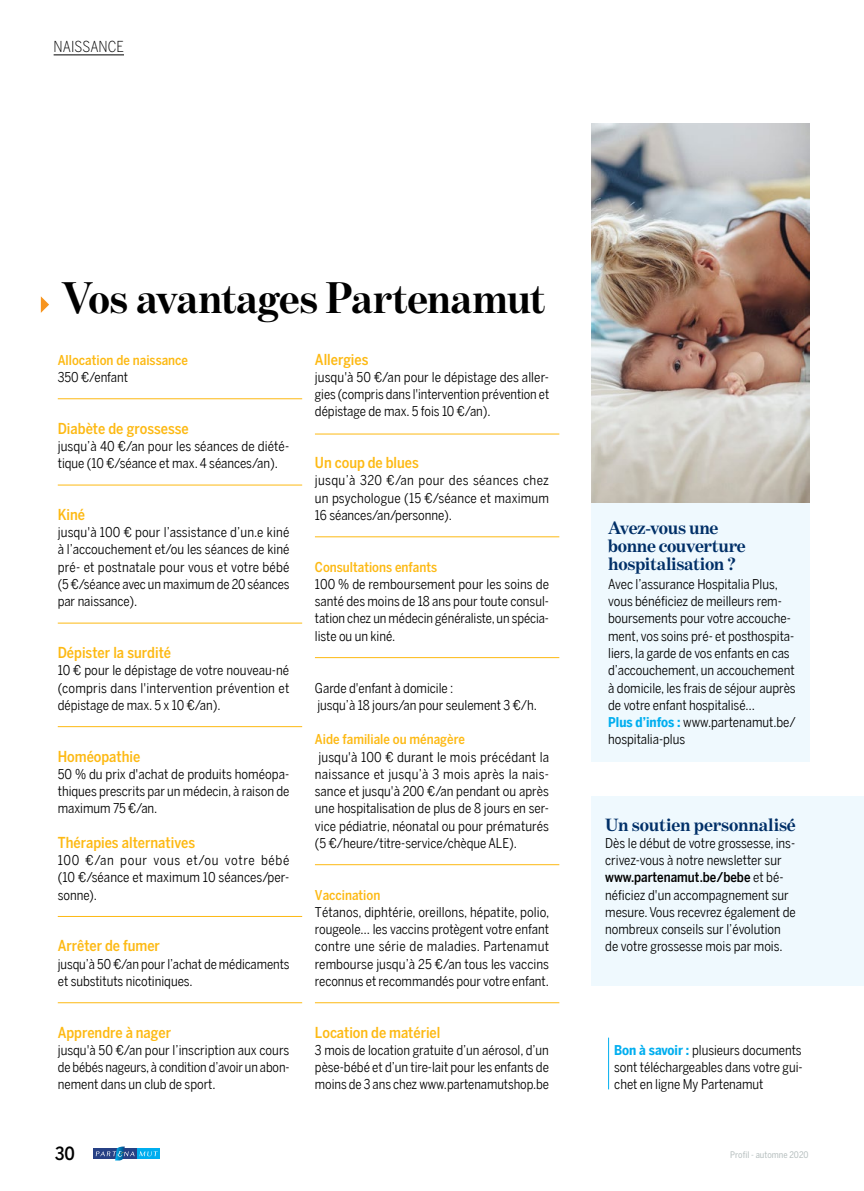
<style>
.page{position:relative;width:864px;height:1191px;background:#fff}
.page>*{position:absolute;margin:0;border:0;box-sizing:border-box;transform-origin:0 0}
.t1{font:700 45px "Benton Mod Disp";letter-spacing:-.015em;color:#000}
.t2{font:700 18px/18px "Benton Modern One";letter-spacing:-.02em;color:#002f67}
.t3{font:500 condensed 18px "Benton Sans";color:#000}
.t4{font:500 condensed 15px "Benton Sans";color:#fdb913}
.t5{font:300 condensed 15px "Benton Sans";color:#000}
.t6{font:13.5px/17.2px "Benton Sans Cond";color:#000;text-align:justify}
.t7{font:500 condensed 13.5px "Benton Sans";color:#fdb913}
.t8{font:condensed 9px "Benton Sans";color:#b5bebe}
.s1{font-weight:700;color:#00aeef}
.s2{font-weight:500}
</style>
<div class="page">
<div style="left:93px;top:1148px;width:44px;height:10px;background:#274185"></div>
<div style="left:137px;top:1148px;width:23px;height:10px;background:#00aeef"></div>
<svg style="left:96px;top:1146px;width:62px;height:14px"></svg>
<hr style="left:54px;top:55px;width:70px;height:1px;background:#000">
<hr style="left:58px;top:398px;width:244px;height:1px;background:#fdb913">
<hr style="left:58px;top:485px;width:244px;height:1px;background:#fdb913">
<hr style="left:58px;top:623px;width:244px;height:1px;background:#fdb913">
<hr style="left:58px;top:726px;width:244px;height:1px;background:#fdb913">
<hr style="left:58px;top:916px;width:244px;height:1px;background:#fdb913">
<hr style="left:58px;top:1002px;width:244px;height:1px;background:#fdb913">
<hr style="left:315px;top:434px;width:244px;height:1px;background:#fdb913">
<hr style="left:315px;top:536px;width:244px;height:1px;background:#fdb913">
<hr style="left:315px;top:657px;width:244px;height:1px;background:#fdb913">
<hr style="left:315px;top:864px;width:244px;height:1px;background:#fdb913">
<hr style="left:315px;top:1002px;width:244px;height:1px;background:#fdb913">
<div style="left:591px;top:796px;width:272px;height:190px;background:#eff9fe"></div>
<div style="left:591px;top:502px;width:218px;height:259px;background:#eff9fe"></div>
<img style="left:591px;top:123px;width:218px;height:379px">
<svg style="left:41px;top:296px;width:8px;height:17px"></svg>
<hr style="left:608px;top:1037px;width:1px;height:52px;background:#00aeef">
<p class="t5" style="left:54px;top:38px;width:72px">NAISSANCE</p>
<h1 class="t1" style="left:62px;top:273px;width:484px">Vos avantages Partenamut</h1>
<p class="t4" style="left:315px;top:350px;width:55px">Allergies</p>
<p class="t6" style="left:315px;top:368px;width:236px">jusqu'à 50 €/an pour le dépistage des aller&shy;gies (compris dans l'intervention prévention et dépistage de max. 5 fois 10 €/an).</p>
<p class="t4" style="left:315px;top:454px;width:105px">Un coup de blues</p>
<p class="t6" style="left:315px;top:472px;width:235px">jusqu’à 320 €/an pour des séances chez un psychologue (15 €/séance et maximum 16 séances/an/personne).</p>
<p class="t7" style="left:315px;top:559px;width:124px">Consultations enfants</p>
<p class="t6" style="left:315px;top:575px;width:235px">100 % de remboursement pour les soins de santé des moins de 18 ans pour toute consul&shy;tation chez un médecin généraliste, un spécia&shy;liste ou un kiné.</p>
<p class="t7" style="left:58px;top:352px;width:132px">Allocation de naissance</p>
<p class="t6" style="left:58px;top:368px;width:72px">350 €/enfant</p>
<p class="t4" style="left:58px;top:419px;width:132px">Diabète de grossesse</p>
<p class="t6" style="left:58px;top:437px;width:233px">jusqu’à 40 €/an pour les séances de diété&shy;tique (10 €/séance et max. 4 séances/an).</p>
<p class="t4" style="left:58px;top:506px;width:29px">Kiné</p>
<p class="t6" style="left:58px;top:523px;width:233px">jusqu'à 100 € pour l’assistance d’un.e kiné à l’accouchement et/ou les séances de kiné pré- et postnatale pour vous et votre bébé (5 €/séance avec un maximum de 20 séances par naissance).</p>
<p class="t4" style="left:58px;top:644px;width:115px">Dépister la surdité</p>
<p class="t6" style="left:58px;top:661px;width:233px">10 € pour le dépistage de votre nouveau-né (compris dans l'intervention prévention et dépistage de max. 5 x 10 €/an).</p>
<p class="t4" style="left:58px;top:747px;width:84px">Homéopathie</p>
<p class="t6" style="left:58px;top:765px;width:233px">50 % du prix d'achat de produits homéopa&shy;thiques prescrits par un médecin, à raison de maximum 75 €/an.</p>
<p class="t4" style="left:58px;top:833px;width:139px">Thérapies alternatives</p>
<p class="t6" style="left:58px;top:851px;width:233px">100 €/an pour vous et/ou votre bébé (10 €/séance et maximum 10 séances/per&shy;sonne).</p>
<p class="t4" style="left:58px;top:937px;width:104px">Arrêter de fumer</p>
<p class="t6" style="left:58px;top:955px;width:233px">jusqu’à 50 €/an pour l’achat de médicaments et substituts nicotiniques.</p>
<p class="t4" style="left:58px;top:1023px;width:115px">Apprendre à nager</p>
<p class="t6" style="left:58px;top:1041px;width:233px">jusqu'à 50 €/an pour l’inscription aux cours de bébés nageurs, à condition d’avoir un abon&shy;nement dans un club de sport.</p>
<p class="t6" style="left:315px;top:679px;width:223px">Garde d'enfant à domicile :<br>jusqu’à 18 jours/an pour seulement 3 €/h.</p>
<p class="t7" style="left:315px;top:731px;width:151px">Aide familiale ou ménagère</p>
<p class="t6" style="left:315px;top:748px;width:236px">jusqu'à 100 € durant le mois précédant la naissance et jusqu’à 3 mois après la nais&shy;sance et jusqu'à 200 €/an pendant ou après une hospitalisation de plus de 8 jours en ser&shy;vice pédiatrie, néonatal ou pour prématurés (5 €/heure/titre-service/chèque ALE).</p>
<p class="t7" style="left:315px;top:886px;width:67px">Vaccination</p>
<p class="t6" style="left:315px;top:903px;width:236px">Tétanos, diphtérie, oreillons, hépatite, polio, rougeole… les vaccins protègent votre enfant contre une série de maladies. Partenamut rembourse jusqu’à 25 €/an tous les vaccins reconnus et recommandés pour votre enfant.</p>
<p class="t4" style="left:315px;top:1023px;width:127px">Location de matériel</p>
<p class="t6" style="left:315px;top:1041px;width:235px">3 mois de location gratuite d’un aérosol, d’un pèse-bébé et d’un tire-lait pour les enfants de moins de 3 ans chez www.partenamutshop.be</p>
<h2 class="t2" style="left:608px;top:519px;width:139px">Avez-vous une bonne couverture hospitalisation ?</h2>
<p class="t6" style="left:608px;top:575px;width:189px;text-align:left">Avec l’assurance Hospitalia Plus, vous bénéficiez de meilleurs rem&shy;boursements pour votre accouche&shy;ment, vos soins pré- et posthospita&shy;liers, la garde de vos enfants en cas d’accouchement, un accouchement à domicile, les frais de séjour auprès de votre enfant hospitalisé…<br><span class="s1">Plus d’infos :</span> www.partenamut.be/ hospitalia-plus</p>
<h2 class="t2" style="left:605px;top:815px;width:192px">Un soutien personnalisé</h2>
<p class="t6" style="left:605px;top:834px;width:192px;text-align:left">Dès le début de votre grossesse, ins&shy;crivez-vous à notre newsletter sur <span class="s2">www.partenamut.be/bebe</span> et bé&shy;néficiez d'un accompagnement sur mesure. Vous recevrez également de nombreux conseils sur l’évolution de votre grossesse mois par mois.</p>
<p class="t6" style="left:614px;top:1041px;width:190px"><span class="s1">Bon à savoir :</span> plusieurs documents sont téléchargeables dans votre gui&shy;chet en ligne My Partenamut</p>
<h2 class="t3" style="left:55px;top:1142px;width:21px">30</h2>
<p class="t8" style="left:729px;top:1149px;width:80px">Profil - automne 2020</p>
</div>
